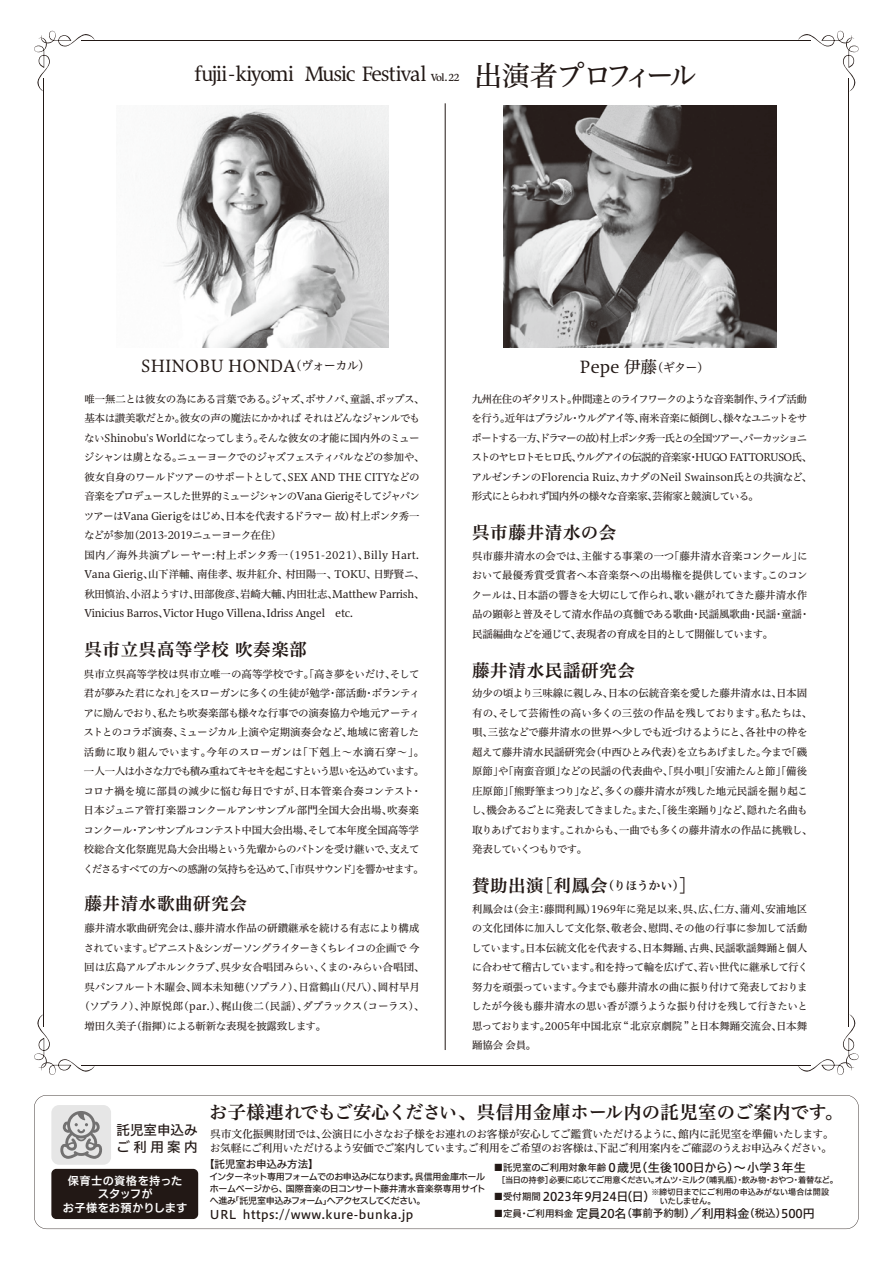
<style>
.page{position:relative;width:894px;height:1263px;background:#fff}
.page>*{position:absolute;margin:0;border:0;box-sizing:border-box;transform-origin:0 0}
.t1{font:28.05px "Hiragino UD Serif Std N W4";letter-spacing:-.12em;color:#221815}
.t2{font:19.2px "Hiragino UD Serif Std N W4";letter-spacing:-.065em;color:#221815}
.t3{font:18.3px "Hiragino UD Serif Std N W6";letter-spacing:.01em;color:#221815}
.t4{font:17.4px "Hiragino UD Serif Std N W6";letter-spacing:.04em;color:#221815}
.t5{font:16.5px "Hiragino UD Serif Std N W4";color:#221815}
.t6{font:13.5px/17.5px "Hiragino UD Sans F Std N W5";color:#221815}
.t7{font:12px "Hiragino UD Sans F Std N W5";color:#221815}
.t8{font:12px "Hiragino UD Sans F Std N W5";letter-spacing:.04em;color:#221815}
.t9{font:11.25px/13.5px "Hiragino UD Sans F Std N W6";letter-spacing:.01em;color:#fff;text-align:center}
.t10{font:10.8px/14.4px "Hiragino UD Serif Std N W4";letter-spacing:-.04em;color:#221815}
.t11{font:10.5px/19.5px "Hiragino UD Serif Std W4";letter-spacing:-.04em;color:#221815}
.t12{font:10.5px/19.5px "Hiragino UD Serif Std W4";letter-spacing:-.075em;color:#221815}
.t13{font:10.5px "Hiragino UD Sans F Std N W5";letter-spacing:-.015em;color:#221815}
.t14{font:9.45px "Hiragino UD Sans F Std N W5";color:#221815}
.t15{font:9px/12px "Hiragino UD Sans F Std N W5";letter-spacing:-.055em;color:#221815;text-align:justify}
.t16{font:8.25px "Hiragino UD Sans F Std N W5";letter-spacing:-.05em;color:#221815}
.t17{font:8.1px "Hiragino UD Sans F Std N W5";color:#221815}
.s1{font-family:"Hiragino UD Serif Std N W6";font-size:9.45px}
.s2{font-size:12px}
.s3{font-size:9.45px}
.s4{font-size:10.5px}
</style>
<div class="page">
<svg style="left:34px;top:1014px;width:61px;height:61px"></svg>
<svg style="left:797px;top:1014px;width:62px;height:61px"></svg>
<hr style="left:82px;top:1064px;width:729px;height:1px;background:#221815">
<svg style="left:34px;top:30px;width:61px;height:61px"></svg>
<hr style="left:43px;top:78px;width:1px;height:949px;background:#221815">
<svg style="left:798px;top:30px;width:61px;height:62px"></svg>
<hr style="left:848px;top:78px;width:1px;height:949px;background:#221815">
<hr style="left:82px;top:40px;width:729px;height:1px;background:#221815">
<svg style="left:34px;top:1095px;width:824px;height:133px"></svg>
<img style="left:163px;top:105px;width:226px;height:243px">
<img style="left:503px;top:105px;width:273px;height:243px">
<div style="left:51px;top:1104px;width:60px;height:60px;background:#e6e6e6;border-radius:8px"></div>
<svg style="left:60px;top:1111px;width:42px;height:47px"></svg>
<div style="left:51px;top:1168px;width:147px;height:50px;background:#221815;border-radius:5px"></div>
<hr style="left:445px;top:103px;width:1px;height:946px;background:#221815">
<h2 class="t2" style="left:194px;top:59px;width:267px">fujii-kiyomi Music Festival <span class="s1">Vol. 22</span></h2>
<h1 class="t1" style="left:474px;top:54px;width:224px">出演者プロフィール</h1>
<h3 class="t5" style="left:141px;top:353px;width:231px">SHINOBU HONDA<span class="s2">（ヴォーカル）</span></h3>
<h3 class="t5" style="left:580px;top:354px;width:131px">Pepe 伊藤<span class="s2">（ギター）</span></h3>
<p class="t11" style="left:84px;top:388px;width:342px">唯一無二とは彼女の為にある言葉である。ジャズ、ボサノバ、童謡、ポップス、基本は讃美歌だとか。彼女の声の魔法にかかれば それはどんなジャンルでもないShinobu's Worldになってしまう。そんな彼女の才能に国内外のミュージシャンは虜となる。ニューヨークでのジャズフェスティバルなどの参加や、彼女自身のワールドツアーのサポートとして、SEX AND THE CITYなどの音楽をプロデュースした世界的ミュージシャンのVana GierigそしてジャパンツアーはVana Gierigをはじめ、日本を代表するドラマー 故)村上ポンタ秀一などが参加(2013-2019ニューヨーク在住)<br>国内／海外共演プレーヤー:村上ポンタ秀一(1951-2021)、Billy Hart.<br>Vana Gierig、山下洋輔、南佳孝、坂井紅介、村田陽一、TOKU、日野賢ニ、秋田慎治、小沼ようすけ、田部俊彦、岩崎大輔、内田壮志、Matthew Parrish、Vinicius Barros、Victor Hugo Villena、Idriss Angel　etc.</p>
<p class="t12" style="left:471px;top:388px;width:342px">九州在住のギタリスト。仲間達とのライフワークのような音楽制作、ライブ活動を行う。近年はブラジル・ウルグアイ等、南米音楽に傾倒し、様々なユニットをサポートする一方、ドラマーの故)村上ポンタ秀一氏との全国ツアー、パーカッショニストのヤヒロトモヒロ氏、ウルグアイの伝説的音楽家・HUGO FATTORUSO氏、アルゼンチンのFlorencia Ruiz、カナダのNeil Swainson氏との共演など、形式にとらわれず国内外の様々な音楽家、芸術家と競演している。</p>
<h3 class="t4" style="left:84px;top:636px;width:224px">呉市立呉高等学校 吹奏楽部</h3>
<h3 class="t4" style="left:472px;top:519px;width:146px">呉市藤井清水の会</h3>
<p class="t11" style="left:471px;top:545px;width:340px">呉市藤井清水の会では、主催する事業の一つ「藤井清水音楽コンクール」において最優秀賞受賞者へ本音楽祭への出場権を提供しています。このコンクールは、日本語の響きを大切にして作られ、歌い継がれてきた藤井清水作品の顕彰と普及そして清水作品の真髄である歌曲・民謡風歌曲・民謡・童謡・民謡編曲などを通じて、表現者の育成を目的として開催しています。</p>
<p class="t11" style="left:83px;top:663px;width:343px">呉市立呉高等学校は呉市立唯一の高等学校です。「高き夢をいだけ、そして君が夢みた君になれ」をスローガンに多くの生徒が勉学・部活動・ボランティアに励んでおり、私たち吹奏楽部も様々な行事での演奏協力や地元アーティストとのコラボ演奏、ミュージカル上演や定期演奏会など、地域に密着した活動に取り組んでいます。今年のスローガンは「下剋上～水滴石穿～」。一人一人は小さな力でも積み重ねてキセキを起こすという思いを込めています。コロナ禍を境に部員の減少に悩む毎日ですが、日本管楽合奏コンテスト・日本ジュニア管打楽器コンクールアンサンブル部門全国大会出場、吹奏楽コンクール・アンサンブルコンテスト中国大会出場、そして本年度全国高等学校総合文化祭鹿児島大会出場という先輩からのバトンを受け継いで、支えてくださるすべての方への感謝の気持ちを込めて、「市呉サウンド」を響かせます。</p>
<h3 class="t4" style="left:84px;top:890px;width:164px">藤井清水歌曲研究会</h3>
<p class="t11" style="left:84px;top:917px;width:342px">藤井清水歌曲研究会は、藤井清水作品の研鑽継承を続ける有志により構成されています。ピアニスト&amp;シンガーソングライターきくちレイコの企画で 今回は広島アルプホルンクラブ、呉少女合唱団みらい、くまの•みらい合唱団、呉パンフルート木曜会、岡本未知穂(ソプラノ)、日當鶴山(尺八)、岡村早月(ソプラノ)、沖原悦郎(par.)、梶山俊二(民謡)、ダブラックス(コーラス)、増田久美子(指揮)による斬新な表現を披露致します。</p>
<h3 class="t4" style="left:472px;top:657px;width:164px">藤井清水民謡研究会</h3>
<p class="t11" style="left:471px;top:682px;width:342px">幼少の頃より三味線に親しみ、日本の伝統音楽を愛した藤井清水は、日本固有の、そして芸術性の高い多くの三弦の作品を残しております。私たちは、唄、三弦などで藤井清水の世界へ少しでも近づけるようにと、各社中の枠を超えて藤井清水民謡研究会（中西ひとみ代表）を立ちあげました。今まで「磯原節」や「南蛮音頭」などの民謡の代表曲や、「呉小唄」「安浦たんと節」「備後庄原節」「熊野筆まつり」など、多くの藤井清水が残した地元民謡を掘り起こし、機会あるごとに発表してきました。また、「後生楽踊り」など、隠れた名曲も取りあげております。これからも、一曲でも多くの藤井清水の作品に挑戦し、発表していくつもりです。</p>
<h3 class="t4" style="left:472px;top:872px;width:226px">賛助出演［利鳳会<span class="s2">（りほうかい）</span>］</h3>
<p class="t11" style="left:471px;top:898px;width:338px;text-align:justify">利鳳会は（会主：藤間利鳳）1969年に発足以来、呉、広、仁方、蒲刈、安浦地区の文化団体に加入して文化祭、敬老会、慰問、その他の行事に参加して活動しています。日本伝統文化を代表する、日本舞踊、古典、民謡歌謡舞踊と個人に合わせて稽古しています。和を持って輪を広げて、若い世代に継承して行く努力を頑張っています。今までも藤井清水の曲に振り付けて発表しておりましたが今後も藤井清水の思い香が漂うような振り付けを残して行きたいと思っております。2005年中国北京 “北京京劇院 ”と日本舞踊交流会、日本舞踊協会 会員。</p>
<p class="t6" style="left:117px;top:1119px;width:82px">託児室申込みご利用案内</p>
<p class="t9" style="left:63px;top:1172px;width:126px">保育士の資格を持ったスタッフが<br>お子様をお預かりします</p>
<h3 class="t3" style="left:209px;top:1098px;width:635px">お子様連れでもご安心ください、呉信用金庫ホール内の託児室のご案内です。</h3>
<p class="t10" style="left:210px;top:1125px;width:625px">呉市文化振興財団では、公演日に小さなお子様をお連れのお客様が安心してご鑑賞いただけるように、館内に託児室を準備いたします。お気軽にご利用いただけるよう安価でご案内しています。ご利用をご希望のお客様は、下記ご利用案内をご確認のうえお申込みください。</p>
<p class="t13" style="left:204px;top:1155px;width:116px">【託児室お申込み方法】</p>
<p class="t15" style="left:209px;top:1169px;width:277px">インターネット専用フォームでのお申込みになります。呉信用金庫ホールホームページから、国際音楽の日コンサート藤井清水音楽祭専用サイトへ進み「託児室申込みフォーム」へアクセスしてください。</p>
<p class="t8" style="left:210px;top:1204px;width:205px">URL https://www.kure-bunka.jp</p>
<p class="t7" style="left:606px;top:1157px;width:201px">０歳児（生後100日から）～小学３年生</p>
<p class="t14" style="left:494px;top:1159px;width:114px">■託児室のご利用対象年齢</p>
<p class="t16" style="left:497px;top:1172px;width:342px">［当日の持参］必要に応じてご用意ください。オムツ・ミルク（哺乳瓶）・飲み物・おやつ・着替など。</p>
<p class="t17" style="left:651px;top:1185px;width:179px">※締切日までにご利用の申込みがない場合は開設</p>
<p class="t7" style="left:542px;top:1187px;width:174px">2023年9月24日（日）<sub>　いたしません。</sub></p>
<p class="t14" style="left:494px;top:1188px;width:49px">■受付期間</p>
<p class="t7" style="left:494px;top:1204px;width:322px"><span class="s3">■定員・ご利用料金</span>定員20名<span class="s4">（事前予約制）</span>／利用料金<span class="s4">（税込）</span>500円</p>
</div>
